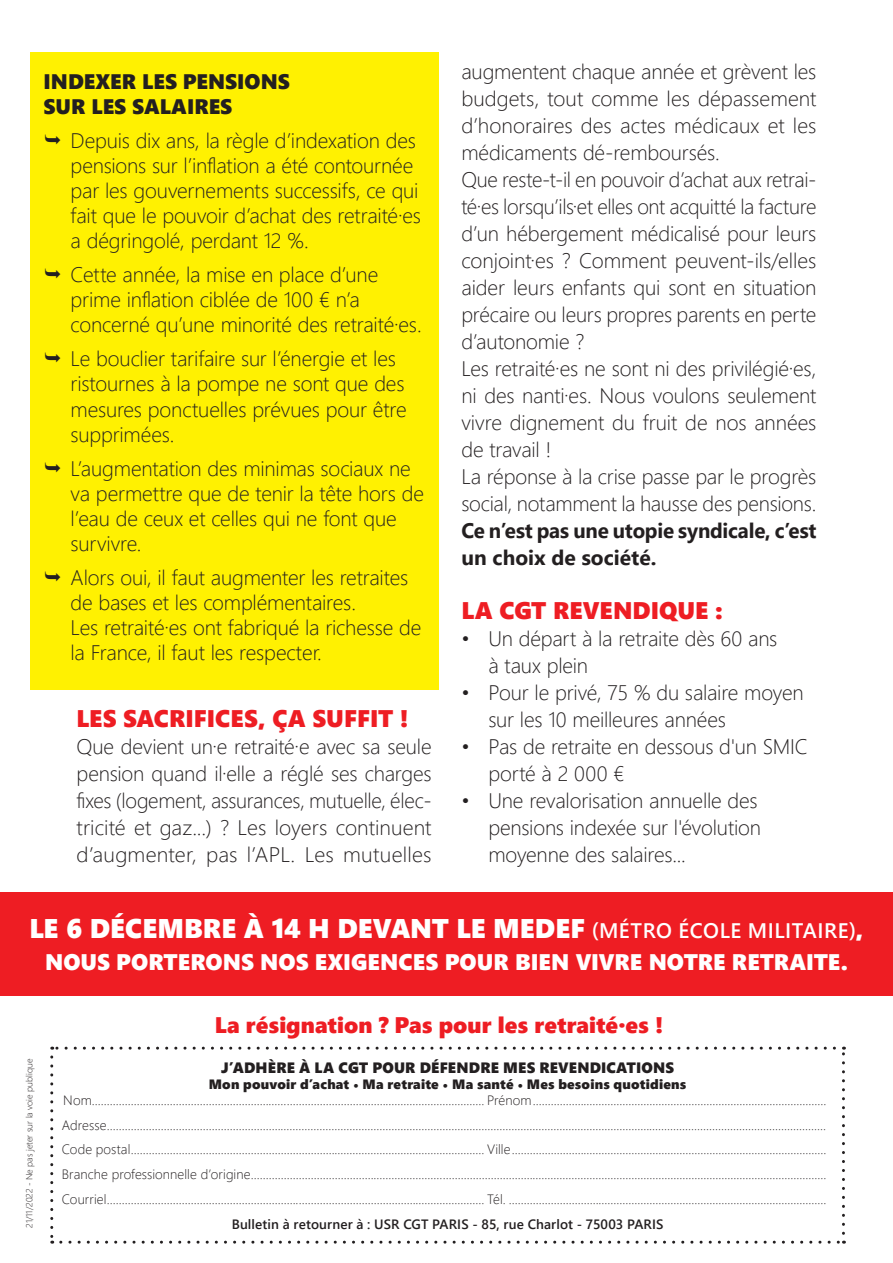
<style>
.page{position:relative;width:893px;height:1263px;background:#fff}
.page>*{position:absolute;margin:0;border:0;box-sizing:border-box;transform-origin:0 0}
.t1{font:27px "Segoe UI Black";color:#fff}
.t2{font:24px "Segoe UI Black";color:#ee1d23}
.t3{font:22.5px "Segoe UI Black";color:#fff}
.t4{font:22.5px "Segoe UI Black";color:#ee1d23}
.t5{font:300 21px/27px "Segoe UI";letter-spacing:-.01em;color:#231f20}
.t6{font:700 21px/27px "Segoe UI";letter-spacing:-.005em;color:#231f20}
.t7{font:21px/25.2px "Segoe UI Black";color:#231f20}
.t8{font:15px "Segoe UI Black";letter-spacing:.01em;color:#231f20}
.t9{font:300 13.5px/24.8px "Segoe UI";letter-spacing:.005em;color:#231f20;text-align:justify}
.t10{font:13.5px "Segoe UI Black";letter-spacing:.015em;color:#231f20}
.t11{font:600 13.5px "Segoe UI";letter-spacing:.01em;color:#231f20}
.t12{font:300 9px "Segoe UI";color:#231f20}
.s1{font-family:"Segoe UI";font-weight:600;font-size:21px}
.s2{font-size:24px}
</style>
<div class="page">
<div style="left:0;top:892px;width:893px;height:104px;background:#ee1d23"></div>
<svg style="left:50px;top:1057px;width:3px;height:187px"></svg>
<svg style="left:61px;top:1241px;width:783px;height:3px"></svg>
<svg style="left:842px;top:1047px;width:3px;height:186px"></svg>
<svg style="left:52px;top:1047px;width:782px;height:3px"></svg>
<div style="left:31px;top:52px;width:408px;height:638px;background:#fff101"></div>
<p class="t7" style="left:44px;top:67px;width:248px">INDEXER LES PENSIONS<br>SUR LES SALAIRES</p>
<p class="t5" style="left:71px;top:125px;width:352px;line-height:25.2px">Depuis dix ans, la règle d’indexation des pensions sur l’inflation a été contournée par les gouvernements successifs, ce qui fait que le pouvoir d’achat des retraité·es a dégringolé, perdant 12 %.</p>
<p class="t5" style="left:71px;top:260px;width:353px;line-height:25.2px">Cette année, la mise en place d’une prime inflation ciblée de 100 € n’a concerné qu’une minorité des retraité·es.</p>
<p class="t5" style="left:71px;top:344px;width:337px;line-height:25.2px">Le bouclier tarifaire sur l’énergie et les ristournes à la pompe ne sont que des mesures ponctuelles prévues pour être supprimées.</p>
<p class="t5" style="left:71px;top:453px;width:355px;line-height:25.2px">L’augmentation des minimas sociaux ne va permettre que de tenir la tête hors de l’eau de ceux et celles qui ne font que survivre.</p>
<p class="t5" style="left:71px;top:563px;width:352px;line-height:25.2px">Alors oui, il faut augmenter les retraites de bases et les complémentaires.<br>Les retraité·es ont fabriqué la richesse de la France, il faut les respecter.</p>
<p class="t2" style="left:77px;top:701px;width:334px">LES SACRIFICES, ÇA SUFFIT !</p>
<p class="t5" style="left:77px;top:731px;width:357px;text-align:justify">Que devient un·e retraité·e avec sa seule pension quand il·elle a réglé ses charges fixes (logement, assurances, mutuelle, élec&shy;tricité et gaz...) ? Les loyers continuent d’augmenter, pas l’APL. Les mutuelles</p>
<p class="t5" style="left:461px;top:56px;width:357px">augmentent chaque année et grèvent les budgets, tout comme les dépassement d’honoraires des actes médicaux et les médicaments dé-remboursés.<br>Que reste-t-il en pouvoir d’achat aux retrai&shy;té·es lorsqu’ils·et elles ont acquitté la facture d’un hébergement médicalisé pour leurs conjoint·es ? Comment peuvent-ils/elles aider leurs enfants qui sont en situation précaire ou leurs propres parents en perte d’autonomie ?<br>Les retraité·es ne sont ni des privilégié·es, ni des nanti·es. Nous voulons seulement vivre dignement du fruit de nos années de travail !<br>La réponse à la crise passe par le progrès social, notamment la hausse des pensions.</p>
<p class="t6" style="left:461px;top:515px;width:357px">Ce n’est pas une utopie syndicale, c’est un choix de société.</p>
<p class="t2" style="left:461px;top:593px;width:263px">LA CGT REVENDIQUE :</p>
<p class="t5" style="left:488px;top:623px;width:291px;text-indent:-27px">• Un départ à la retraite dès 60 ans à taux plein</p>
<p class="t5" style="left:488px;top:677px;width:317px;text-indent:-27px">• Pour le privé, 75 % du salaire moyen sur les 10 meilleures années</p>
<p class="t5" style="left:488px;top:731px;width:321px;text-indent:-27px">• Pas de retraite en dessous d'un SMIC porté à 2 000 €</p>
<p class="t5" style="left:488px;top:785px;width:274px;text-indent:-27px">• Une revalorisation annuelle des pensions indexée sur l'évolution moyenne des salaires...</p>
<p class="t1" style="left:29px;top:909px;width:835px">LE 6 DÉCEMBRE À 14 H DEVANT LE MEDEF <span class="s1">(MÉTRO ÉCOLE MILITAIRE)</span><span class="s2">,</span></p>
<p class="t3" style="left:45px;top:945px;width:804px">NOUS PORTERONS NOS EXIGENCES POUR BIEN VIVRE NOTRE RETRAITE.</p>
<p class="t12" style="left:21px;top:1228px;width:171px;rotate:-90deg">21/11/2022 - Ne pas jeter sur la voie publique</p>
<p class="t4" style="left:215px;top:1008px;width:450px">La résignation ? Pas pour les retraité·es !</p>
<p class="t8" style="left:221px;top:1056px;width:454px">J’ADHÈRE À LA CGT POUR DÉFENDRE MES REVENDICATIONS</p>
<p class="t10" style="left:209px;top:1074px;width:479px">Mon pouvoir d’achat • Ma retraite • Ma santé • Mes besoins quotidiens</p>
<p class="t9" style="left:62px;top:1086px;width:766px">Nom................................................................................................................................... Prénom..................................................................................................<br>Adresse................................................................................................................................................................................................................................................<br>Code postal...................................................................................................................... Ville.........................................................................................................<br>Branche professionnelle d’origine................................................................................................................................................................................................<br>Courriel.............................................................................................................................. Tél. ..........................................................................................................</p>
<p class="t11" style="left:232px;top:1211px;width:433px">Bulletin à retourner à : USR CGT PARIS - 85, rue Charlot - 75003 PARIS</p>
</div>
